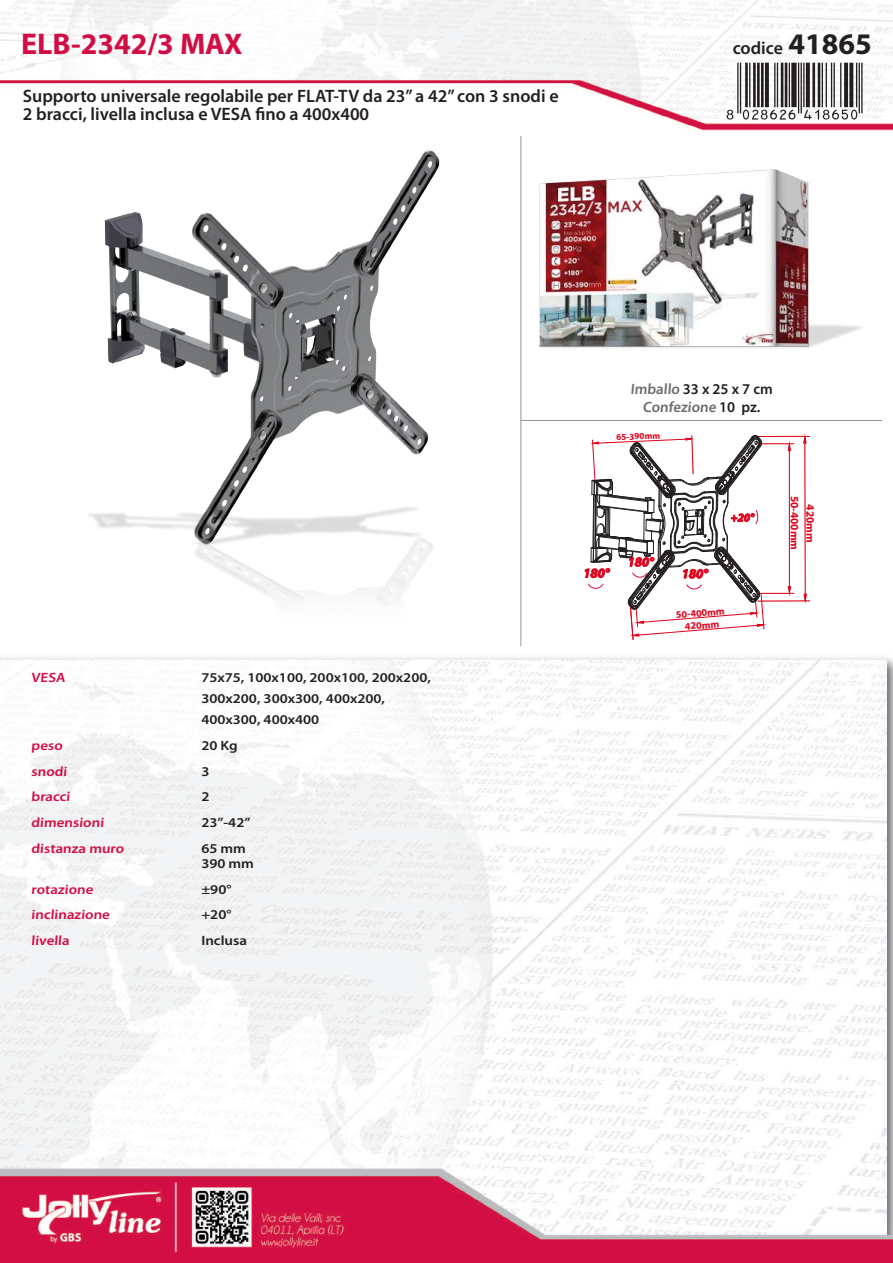
<style>
.page{position:relative;width:893px;height:1263px;background:#fff}
.page>*{position:absolute;margin:0;border:0;box-sizing:border-box;transform-origin:0 0}
.t1{font:700 30px "Myriad Pro";color:#d20d44}
.t2{font:600 18px/18px "Myriad Pro";color:#231f20}
.t3{font:600 15px/18px "Myriad Pro";color:#6c6d70;text-align:center}
.t4{font:600 13.5px/21px "Myriad Pro";color:#231f20;scale:1.11 1}
.t5{font:600 13.5px "Myriad Pro";color:#d20d44;scale:1.11 1}
.t6{font:700 11.25px/15.8px "Myriad Pro";color:#e2001a;text-align:center}
.t7{font:700 10.05px "Myriad Pro";color:#e2001a}
.t8{font:700 9.15px "Myriad Pro";color:#e2001a}
.s1{font-weight:700;font-size:30px}
.s2{color:#231f20}
</style>
<div class="page">
<img style="left:0;top:0;width:893px;height:1263px">
<img style="left:78px;top:142px;width:375px;height:498px">
<svg style="left:585px;top:434px;width:225px;height:206px"></svg>
<img style="left:531px;top:164px;width:341px;height:190px">
<hr style="left:521px;top:136px;width:1px;height:510px;background:#939598">
<hr style="left:520px;top:420px;width:362px;height:1px;background:#939598">
<svg style="left:727px;top:63px;width:135px;height:56px"></svg>
<h1 class="t1" style="left:21px;top:24px;width:223px">ELB-2342/3 MAX</h1>
<p class="t2" style="left:23px;top:86px;width:537px">Supporto universale regolabile per FLAT-TV da 23” a 42” con 3 snodi e<br>2 bracci, livella inclusa e VESA fino a 400x400</p>
<p class="t2" style="left:733px;top:38px;width:141px">codice <span class="s1">41865</span></p>
<p class="t5" style="left:31px;top:669px;width:33px">VESA</p>
<p class="t4" style="left:201px;top:667px;width:208px">75x75, 100x100, 200x100, 200x200,<br>300x200, 300x300, 400x200,<br>400x300, 400x400</p>
<p class="t5" style="left:31px;top:737px;width:31px">peso</p>
<p class="t4" style="left:201px;top:734px;width:34px">20 Kg</p>
<p class="t5" style="left:31px;top:762px;width:35px">snodi</p>
<p class="t4" style="left:201px;top:760px;width:9px">3</p>
<p class="t5" style="left:31px;top:788px;width:38px">bracci</p>
<p class="t4" style="left:201px;top:786px;width:9px">2</p>
<p class="t5" style="left:31px;top:814px;width:68px">dimensioni</p>
<p class="t4" style="left:201px;top:812px;width:46px">23”-42”</p>
<p class="t5" style="left:31px;top:840px;width:86px">distanza muro</p>
<p class="t4" style="left:201px;top:840px;width:49px;line-height:15px">65 mm<br>390 mm</p>
<p class="t5" style="left:31px;top:880px;width:59px">rotazione</p>
<p class="t4" style="left:201px;top:878px;width:29px">±90°</p>
<p class="t5" style="left:31px;top:906px;width:73px">inclinazione</p>
<p class="t4" style="left:201px;top:904px;width:29px">+20°</p>
<p class="t5" style="left:31px;top:932px;width:37px">livella</p>
<p class="t4" style="left:201px;top:930px;width:43px">Inclusa</p>
<p class="t3" style="left:630px;top:379px;width:144px">Imballo <span class="s2">33 x 25 x 7 cm<br></span>Confezione <span class="s2">10 pz.</span></p>
<p class="t8" style="left:616px;top:431px;width:45px;rotate:-2deg">65-390mm</p>
<p class="t6" style="left:819px;top:496px;width:56px;rotate:90deg">420mm<br>50-400mm</p>
<p class="t7" style="left:675px;top:608px;width:50px;rotate:-5deg">50-400mm</p>
<p class="t7" style="left:684px;top:620px;width:36px;rotate:-5deg">420mm</p>
</div>
